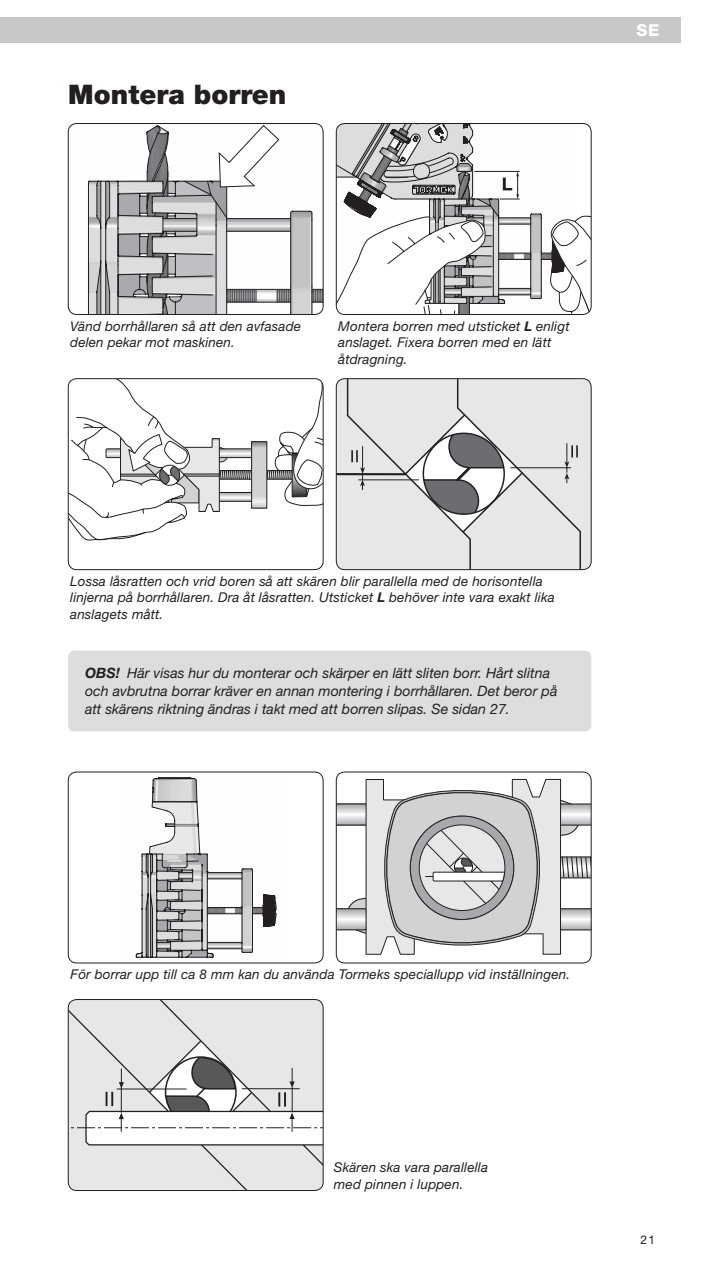
<style>
.page{position:relative;width:702px;height:1263px;background:#fff}
.page>*{position:absolute;margin:0;border:0;box-sizing:border-box;transform-origin:0 0}
.t1{font:900 27px "Helvetica Neue LT Std";color:#231f20}
.t2{font:800 16.5px "Helvetica Neue LT Std";color:#fff}
.t3{font:italic 14.25px/18.3px "Helvetica Neue LT Std";color:#231f20}
.t4{font:italic 13.5px/16.5px "Helvetica Neue LT Std";letter-spacing:.01em;color:#231f20}
.t5{font:12px "Helvetica Neue LT Std";color:#231f20}
.s1{font-weight:700}
</style>
<div class="page">
<div style="left:0;top:17px;width:680px;height:26px;background:#c7c8ca"></div>
<svg style="left:336px;top:123px;width:255px;height:191px"></svg>
<div style="left:336px;top:123px;width:255px;height:192px;border:1px solid #231f20;border-radius:9px"></div>
<svg style="left:68px;top:379px;width:255px;height:161px"></svg>
<div style="left:68px;top:378px;width:255px;height:192px;border:1px solid #231f20;border-radius:9px"></div>
<svg style="left:338px;top:779px;width:251px;height:176px"></svg>
<div style="left:336px;top:772px;width:255px;height:191px;border:1px solid #231f20;border-radius:9px"></div>
<svg style="left:68px;top:999px;width:255px;height:191px"></svg>
<div style="left:68px;top:999px;width:255px;height:192px;border:1px solid #231f20;border-radius:9px"></div>
<svg style="left:336px;top:379px;width:255px;height:191px;background:#d8d8da"></svg>
<div style="left:336px;top:378px;width:255px;height:192px;border:1px solid #231f20;border-radius:9px"></div>
<div style="left:68px;top:651px;width:523px;height:80px;background:#dcdddf;border-radius:6px"></div>
<svg style="left:88px;top:180px;width:58px;height:133px;background:#b1b1b4"></svg>
<svg style="left:146px;top:125px;width:177px;height:189px"></svg>
<div style="left:68px;top:123px;width:255px;height:192px;border:1px solid #231f20;border-radius:9px"></div>
<svg style="left:136px;top:777px;width:140px;height:181px"></svg>
<div style="left:68px;top:772px;width:255px;height:191px;border:1px solid #231f20;border-radius:9px"></div>
<h1 class="t1" style="left:68px;top:79px;width:219px">Montera borren</h1>
<p class="t2" style="left:636px;top:20px;width:24px">SE</p>
<p class="t4" style="left:70px;top:317px;width:232px">Vänd borrhållaren så att den avfasade delen pekar mot maskinen.</p>
<p class="t4" style="left:338px;top:317px;width:233px">Montera borren med utsticket <span class="s1">L</span> enligt anslaget. Fixera borren med en lätt åtdragning.</p>
<p class="t4" style="left:70px;top:573px;width:486px">Lossa låsratten och vrid boren så att skären blir parallella med de horisontella linjerna på borrhållaren. Dra åt låsratten. Utsticket <span class="s1">L</span> behöver inte vara exakt lika anslagets mått.</p>
<p class="t3" style="left:85px;top:663px;width:474px"><span class="s1">OBS!</span> Här visas hur du monterar och skärper en lätt sliten borr. Hårt slitna och avbrutna borrar kräver en annan montering i borrhållaren. Det beror på att skärens riktning ändras i takt med att borren slipas. Se sidan 27.</p>
<p class="t4" style="left:70px;top:966px;width:501px">För borrar upp till ca 8 mm kan du använda Tormeks speciallupp vid inställningen.</p>
<p class="t4" style="left:334px;top:1159px;width:155px">Skären ska vara parallella med pinnen i luppen.</p>
<p class="t5" style="left:640px;top:1232px;width:16px">21</p>
</div>
